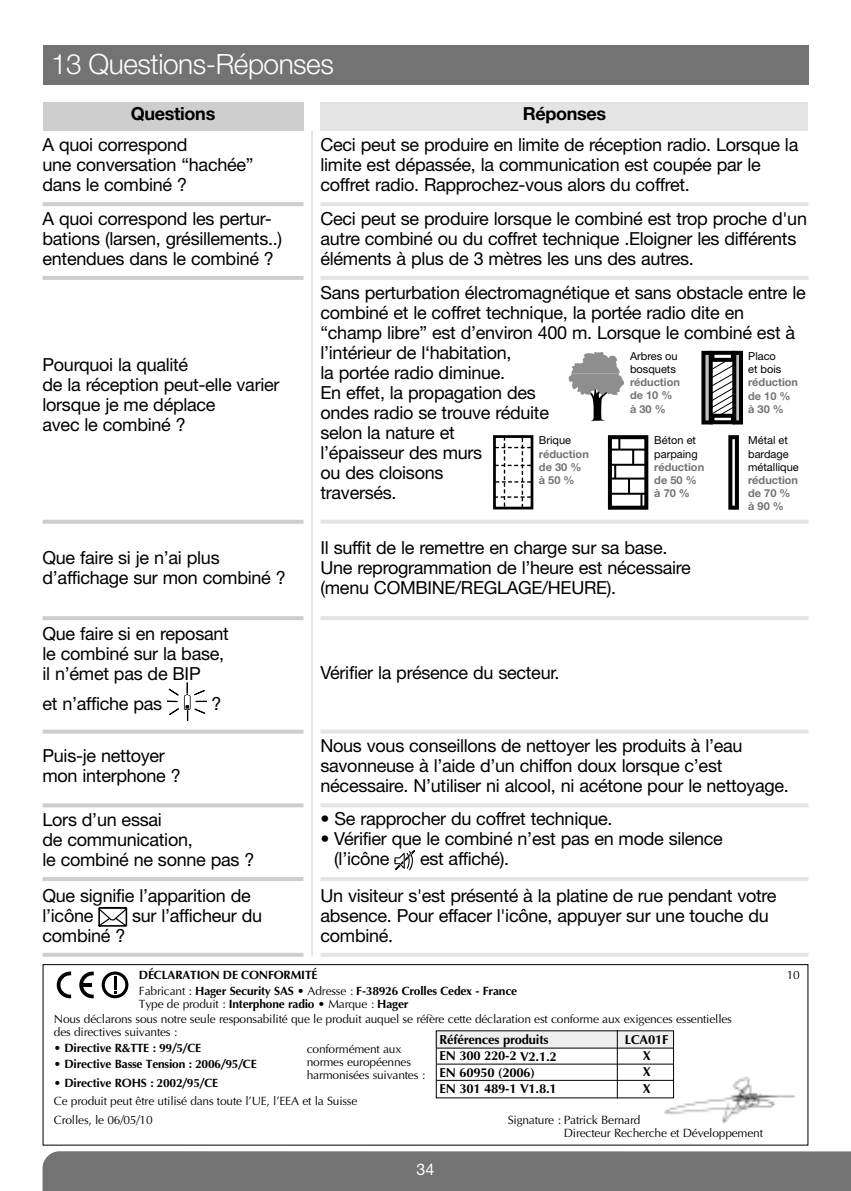
<style>
.page{position:relative;width:851px;height:1191px;background:#fff}
.page>*{position:absolute;margin:0;border:0;box-sizing:border-box;transform-origin:0 0}
.t1{font:300 28px "Helvetica Neue LT Com";letter-spacing:-.015em;color:#fff}
.t2{font:18px/20px "Helvetica Neue LT Com";letter-spacing:-.015em;color:#000}
.t3{font:700 18px "Helvetica Neue LT Com";letter-spacing:-.015em;color:#000}
.t4{font:16px "Helvetica Neue LT Com";color:#fff}
.t5{font:700 13px "Optima";letter-spacing:-.02em;color:#000}
.t6{font:12px/13px "Optima";letter-spacing:-.02em;color:#000}
.t7{font:700 12px/15.8px "Optima";letter-spacing:-.02em;color:#000}
.t8{font:700 11px/13.2px "Helvetica Neue LT Com";color:#737373}
.t9{font:11px/13.2px "Helvetica Neue LT Com";color:#000}
.s1{font-weight:400}
.s2{font-weight:700}
</style>
<div class="page">
<div style="left:43px;top:1151px;width:807px;height:40px;background:#737373"></div>
<div style="left:43px;top:45px;width:765px;height:40px;background:#737373"></div>
<div style="left:43px;top:102px;width:260px;height:28px;background:#cecece"></div>
<div style="left:320px;top:102px;width:488px;height:28px;background:#e4e4e4"></div>
<hr style="left:43px;top:202px;width:260px;height:4px;background:#cecece">
<hr style="left:320px;top:202px;width:488px;height:4px;background:#e4e4e4">
<hr style="left:43px;top:276px;width:260px;height:4px;background:#cecece">
<hr style="left:320px;top:276px;width:488px;height:4px;background:#e4e4e4">
<hr style="left:43px;top:520px;width:260px;height:4px;background:#cecece">
<hr style="left:320px;top:520px;width:488px;height:4px;background:#e4e4e4">
<hr style="left:43px;top:616px;width:260px;height:4px;background:#cecece">
<hr style="left:320px;top:616px;width:488px;height:4px;background:#e4e4e4">
<div style="left:194px;top:690px;width:10px;height:5px;border:1px solid #000"></div>
<div style="left:169px;top:689px;width:9px;height:6px;border:1px solid #000"></div>
<div style="left:195px;top:709px;width:10px;height:4px;border:1px solid #000"></div>
<div style="left:169px;top:708px;width:10px;height:6px;border:1px solid #000"></div>
<svg style="left:184px;top:683px;width:6px;height:38px"></svg>
<svg style="left:43px;top:729px;width:260px;height:4px"></svg>
<svg style="left:320px;top:729px;width:488px;height:4px;fill:#e4e4e4"></svg>
<svg style="left:43px;top:803px;width:260px;height:4px"></svg>
<hr style="left:320px;top:803px;width:488px;height:4px;background:#e4e4e4">
<svg style="left:394px;top:850px;width:21px;height:20px"></svg>
<hr style="left:43px;top:877px;width:260px;height:4px;background:#cecece">
<hr style="left:320px;top:877px;width:488px;height:4px;background:#e4e4e4">
<svg style="left:98px;top:907px;width:29px;height:19px"></svg>
<svg style="left:43px;top:953px;width:260px;height:3px"></svg>
<svg style="left:320px;top:953px;width:488px;height:3px"></svg>
<hr style="left:311px;top:130px;width:1px;height:826px;background:#cecece">
<div style="left:43px;top:964px;width:765px;height:181px;border:1px solid #000"></div>
<svg style="left:114px;top:976px;width:2px;height:17px"></svg>
<div style="left:102px;top:971px;width:26px;height:27px;border:3px solid #000;border-radius:50%"></div>
<svg style="left:57px;top:971px;width:14px;height:27px"></svg>
<svg style="left:79px;top:971px;width:15px;height:27px"></svg>
<img style="left:664px;top:1077px;width:131px;height:46px">
<div style="left:435px;top:1030px;width:239px;height:17px;background:#efefef"></div>
<hr style="left:436px;top:1047px;width:237px;height:1px;background:#000">
<hr style="left:436px;top:1063px;width:237px;height:1px;background:#000">
<hr style="left:436px;top:1079px;width:237px;height:1px;background:#000">
<hr style="left:616px;top:1030px;width:1px;height:68px;background:#000">
<div style="left:608px;top:435px;width:40px;height:75px;border:4px solid #000"></div>
<div style="left:493px;top:435px;width:40px;height:74px;border:3px solid #000"></div>
<div style="left:728px;top:435px;width:10px;height:75px;border:4px solid #000"></div>
<div style="left:703px;top:353px;width:7px;height:69px;background:#c1c1c1"></div>
<div style="left:701px;top:351px;width:11px;height:73px;border:4px solid #000"></div>
<div style="left:732px;top:351px;width:10px;height:73px;border:4px solid #000"></div>
<div style="left:710px;top:351px;width:24px;height:11px;border:4px solid #000"></div>
<div style="left:710px;top:414px;width:24px;height:10px;border:4px solid #000"></div>
<svg style="left:710px;top:360px;width:24px;height:55px"></svg>
<hr style="left:609px;top:448px;width:38px;height:2px;background:#000">
<hr style="left:609px;top:464px;width:38px;height:2px;background:#000">
<hr style="left:609px;top:477px;width:36px;height:2px;background:#000">
<hr style="left:609px;top:493px;width:36px;height:2px;background:#000">
<svg style="left:618px;top:437px;width:2px;height:12px"></svg>
<svg style="left:632px;top:450px;width:2px;height:14px"></svg>
<svg style="left:614px;top:465px;width:2px;height:13px"></svg>
<svg style="left:628px;top:479px;width:2px;height:14px"></svg>
<svg style="left:640px;top:494px;width:2px;height:15px"></svg>
<svg style="left:494px;top:436px;width:37px;height:72px"></svg>
<svg style="left:568px;top:351px;width:56px;height:70px"></svg>
<h1 class="t1" style="left:51px;top:54px;width:284px">13 Questions-Réponses</h1>
<p class="t3" style="left:131px;top:103px;width:86px">Questions</p>
<p class="t2" style="left:43px;top:136px;width:212px">A quoi correspond<br>une conversation “hachée” dans le combiné ?</p>
<p class="t2" style="left:320px;top:136px;width:479px">Ceci peut se produire en limite de réception radio. Lorsque la limite est dépassée, la communication est coupée par le coffret radio. Rapprochez-vous alors du coffret.</p>
<p class="t2" style="left:43px;top:210px;width:241px">A quoi correspond les pertur&shy;bations (larsen, grésillements..) entendues dans le combiné ?</p>
<p class="t2" style="left:320px;top:210px;width:488px">Ceci peut se produire lorsque le combiné est trop proche d'un autre combiné ou du coffret technique .Eloigner les différents éléments à plus de 3 mètres les uns des autres.</p>
<p class="t3" style="left:522px;top:103px;width:85px">Réponses</p>
<p class="t2" style="left:43px;top:356px;width:238px">Pourquoi la qualité<br>de la réception peut-elle varier lorsque je me déplace<br>avec le combiné ?</p>
<p class="t2" style="left:43px;top:549px;width:245px">Que faire si je n’ai plus d’affichage sur mon combiné ?</p>
<p class="t2" style="left:43px;top:625px;width:188px">Que faire si en reposant le combiné sur la base, il n’émet pas de BIP</p>
<p class="t2" style="left:43px;top:695px;width:121px">et n’affiche pas</p>
<p class="t2" style="left:211px;top:695px;width:12px">?</p>
<p class="t2" style="left:320px;top:284px;width:486px">Sans perturbation électromagnétique et sans obstacle entre le combiné et le coffret technique, la portée radio dite en “champ libre” est d’environ 400 m. Lorsque le combiné est à l’intérieur de l‘habitation,<br>la portée radio diminue.<br>En effet, la propagation des<br>ondes radio se trouve réduite<br>selon la nature et<br>l’épaisseur des murs<br>ou des cloisons<br>traversés.</p>
<p class="t9" style="left:630px;top:350px;width:49px">Arbres ou bosquets</p>
<p class="t8" style="left:630px;top:375px;width:51px">réduction de 10 % à 30 %</p>
<p class="t9" style="left:748px;top:350px;width:35px">Placo et bois</p>
<p class="t8" style="left:748px;top:376px;width:51px">réduction de 10 % à 30 %</p>
<p class="t9" style="left:654px;top:435px;width:45px">Béton et parpaing</p>
<p class="t8" style="left:654px;top:460px;width:51px">réduction de 50 % à 70 %</p>
<p class="t9" style="left:748px;top:435px;width:52px">Métal et bardage métallique</p>
<p class="t8" style="left:748px;top:473px;width:51px">réduction de 70 % à 90 %</p>
<p class="t9" style="left:539px;top:435px;width:34px">Brique</p>
<p class="t8" style="left:539px;top:447px;width:51px">réduction de 30 % à 50 %</p>
<p class="t2" style="left:320px;top:539px;width:372px">Il suffit de le remettre en charge sur sa base.<br>Une reprogrammation de l’heure est nécessaire (menu COMBINE/REGLAGE/HEURE).</p>
<p class="t2" style="left:320px;top:664px;width:240px">Vérifier la présence du secteur.</p>
<p class="t2" style="left:43px;top:747px;width:140px">Puis-je nettoyer mon interphone ?</p>
<p class="t2" style="left:320px;top:737px;width:470px">Nous vous conseillons de nettoyer les produits à l’eau savonneuse à l’aide d’un chiffon doux lorsque c’est nécessaire. N’utiliser ni alcool, ni acétone pour le nettoyage.</p>
<p class="t2" style="left:43px;top:811px;width:213px">Lors d’un essai<br>de communication,<br>le combiné ne sonne pas ?</p>
<p class="t2" style="left:320px;top:810px;width:293px">• Se rapprocher du coffret technique.</p>
<p class="t2" style="left:334px;top:830px;width:390px;text-indent:-14px">• Vérifier que le combiné n’est pas en mode silence (l’icône</p>
<p class="t2" style="left:420px;top:850px;width:91px">est affiché).</p>
<p class="t2" style="left:43px;top:887px;width:210px">Que signifie l’apparition de l’icône</p>
<p class="t2" style="left:132px;top:907px;width:131px">sur l’afficheur du</p>
<p class="t2" style="left:43px;top:927px;width:84px">combiné ?</p>
<p class="t2" style="left:320px;top:887px;width:457px">Un visiteur s'est présenté à la platine de rue pendant votre absence. Pour effacer l'icône, appuyer sur une touche du combiné.</p>
<p class="t7" style="left:139px;top:967px;width:379px">DÉCLARATION DE CONFORMITÉ<br><span class="s1">Fabricant :</span> Hager Security SAS <span class="s1">• Adresse :</span> F-38926 Crolles Cedex - France</p>
<p class="t6" style="left:54px;top:996px;width:679px;line-height:15.8px;text-indent:85px">Type de produit : <span class="s2">Interphone radio •</span> Marque : <span class="s2">Hager<br></span>Nous déclarons sous notre seule responsabilité que le produit auquel se réfère cette déclaration est conforme aux exigences essentielles</p>
<p class="t6" style="left:54px;top:1026px;width:125px">des directives suivantes :</p>
<p class="t7" style="left:54px;top:1041px;width:149px">• Directive R&amp;TTE : 99/5/CE</p>
<p class="t7" style="left:54px;top:1057px;width:204px">• Directive Basse Tension : 2006/95/CE</p>
<p class="t7" style="left:54px;top:1075px;width:166px">• Directive ROHS : 2002/95/CE</p>
<p class="t6" style="left:54px;top:1092px;width:305px;line-height:18.6px">Ce produit peut être utilisé dans toute l’UE, l’EEA et la Suisse<br>Crolles, le 06/05/10</p>
<p class="t5" style="left:439px;top:1034px;width:110px">Références produits</p>
<p class="t5" style="left:624px;top:1034px;width:45px">LCA01F</p>
<p class="t5" style="left:439px;top:1050px;width:118px">EN 300 220-2 V2.1.2</p>
<p class="t5" style="left:642px;top:1050px;width:9px">X</p>
<p class="t5" style="left:439px;top:1066px;width:97px">EN 60950 (2006)</p>
<p class="t5" style="left:642px;top:1066px;width:9px">X</p>
<p class="t5" style="left:439px;top:1082px;width:118px">EN 301 489-1 V1.8.1</p>
<p class="t5" style="left:642px;top:1082px;width:9px">X</p>
<p class="t6" style="left:307px;top:1043px;width:120px">conformément aux normes européennes harmonisées suivantes :</p>
<p class="t6" style="left:563px;top:1114px;width:201px;text-indent:-56px">Signature : Patrick Bernard<br>Directeur Recherche et Développement</p>
<p class="t4" style="left:416px;top:1162px;width:19px">34</p>
<p class="t6" style="left:786px;top:969px;width:15px">10</p>
</div>
